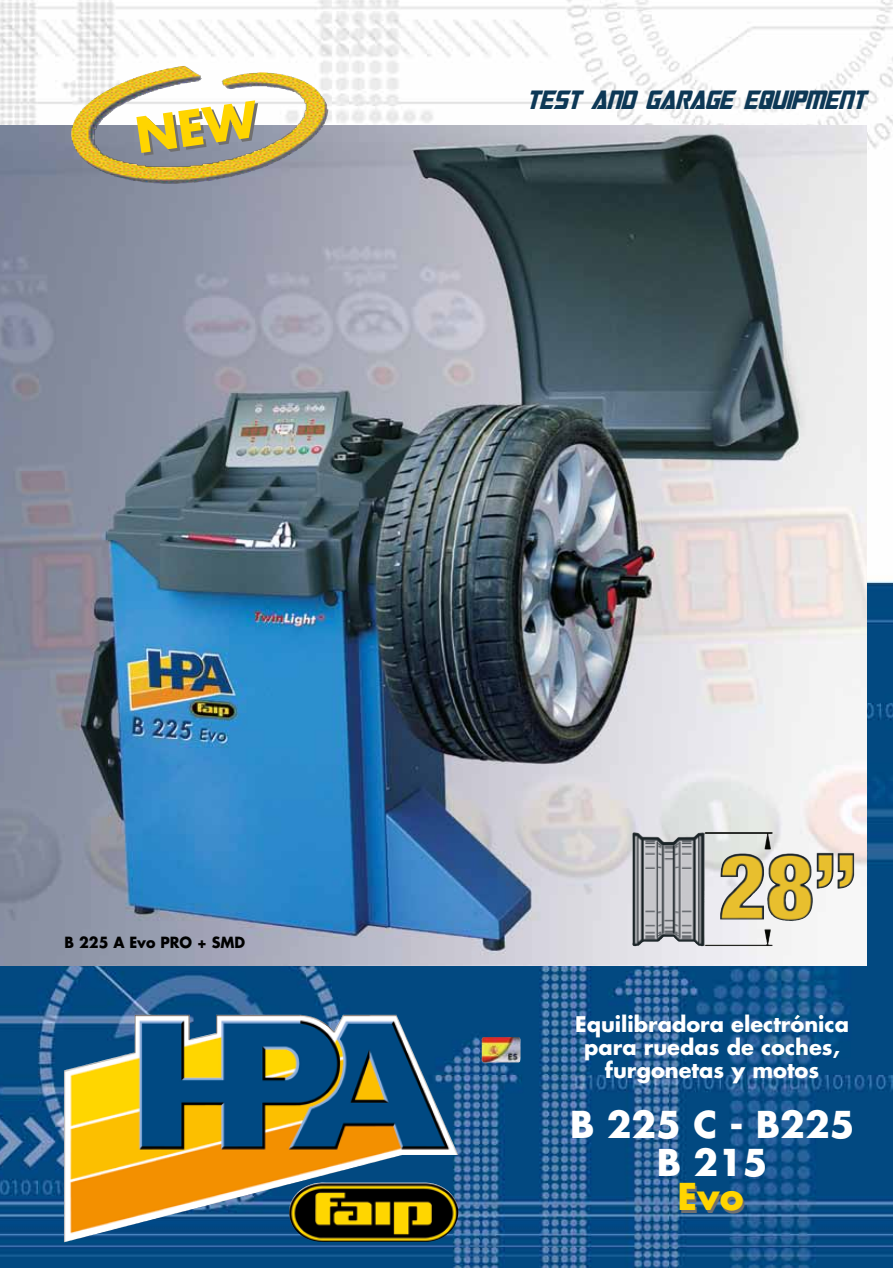
<style>
.page{position:relative;width:893px;height:1268px;background:#fff}
.page>*{position:absolute;margin:0;border:0;box-sizing:border-box;transform-origin:0 0}
.t1{font:700 36px/37.5px "Futura";color:#fff;text-align:center}
.t2{font:700 36px "Futura";color:#ffd500}
.t3{font:italic 27px "Cybertron Condensed";color:#0d3856}
.t4{font:700 21px/23.4px "Futura";color:#fff;text-align:center}
.t5{font:700 15px "Futura";color:#000;scale:.95 1}
</style>
<div class="page">
<img style="left:0;top:0;width:893px;height:1267px">
<img style="left:0;top:126px;width:866px;height:839px">
<img style="left:632px;top:831px;width:141px;height:114px">
<img style="left:64px;top:1014px;width:231px;height:227px">
<img style="left:71px;top:68px;width:101px;height:115px">
<img style="left:482px;top:1036px;width:38px;height:26px">
<svg style="left:136px;top:100px;width:124px;height:53px"></svg>
<p class="t3" style="left:527px;top:83px;width:340px">TEST AND GARAGE EQUIPMENT</p>
<p class="t5" style="left:65px;top:931px;width:192px">B 225 A Evo PRO + SMD</p>
<p class="t4" style="left:575px;top:1011px;width:275px">Equilibradora electrónica para ruedas de coches, furgonetas y motos</p>
<h1 class="t1" style="left:570px;top:1104px;width:286px">B 225 C - B225<br>B 215</h1>
<h1 class="t2" style="left:677px;top:1170px;width:68px">Evo</h1>
</div>
